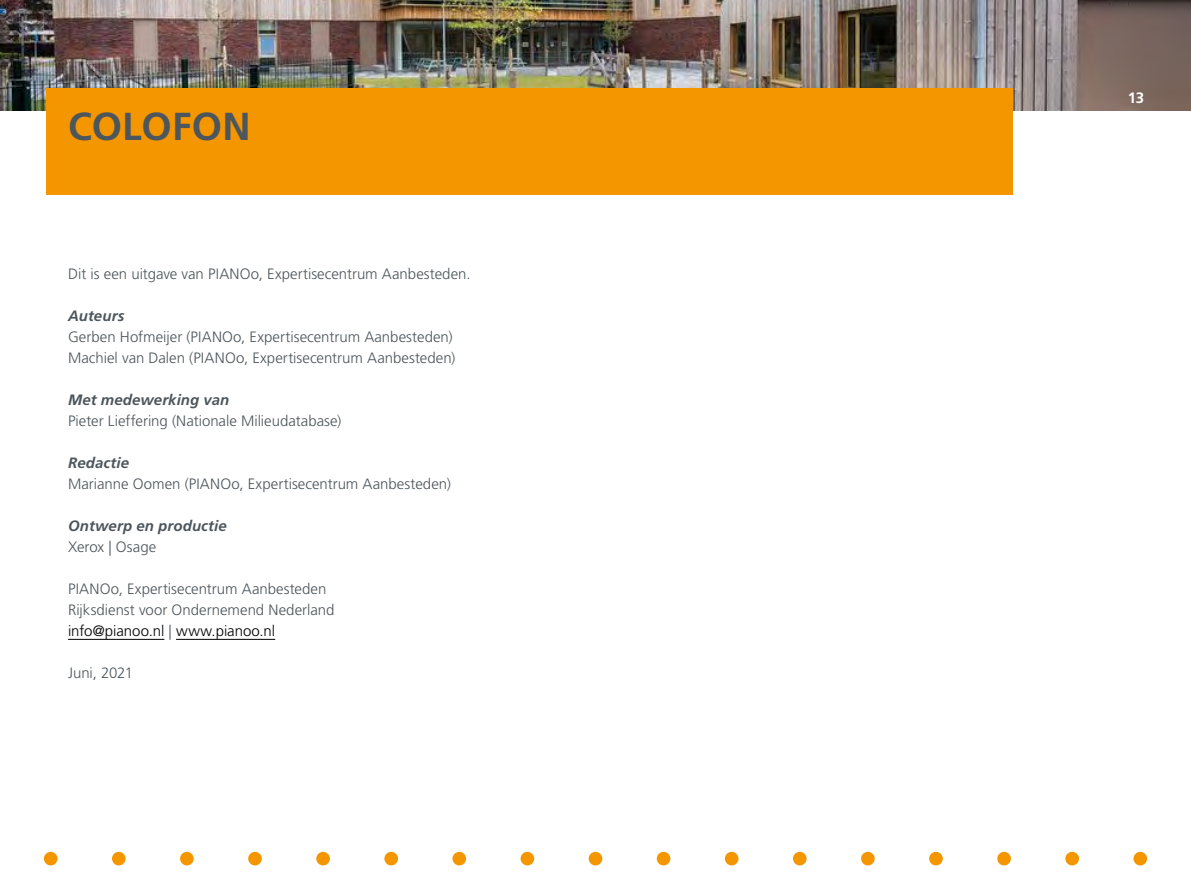
<style>
.page{position:relative;width:1191px;height:893px;background:#fff}
.page>*{position:absolute;margin:0;border:0;box-sizing:border-box;transform-origin:0 0}
.H2_Hoofdstuk_Kop{font:700 39px "Frutiger LT Std";letter-spacing:.005em;color:#4c565c}
.P_Broodtekst{font:300 15px "Frutiger LT Std";color:#4c565c}
.t1{font:italic 700 15px "Frutiger LT Std";letter-spacing:.005em;color:#4c565c}
.P_Broodtekst-2{font:300 15px "Frutiger LT Std";letter-spacing:-.005em;color:#000}
.t2{font:700 15px "Frutiger LT Std";color:#fff}
.s1{color:#4c565c}
</style>
<div class="page">
<div style="left:44px;top:852px;width:13px;height:13px;background:#f49600;border-radius:50%"></div>
<div style="left:112px;top:852px;width:14px;height:13px;background:#f49600;border-radius:50%"></div>
<div style="left:180px;top:852px;width:14px;height:13px;background:#f49600;border-radius:50%"></div>
<div style="left:248px;top:852px;width:14px;height:13px;background:#f49600;border-radius:50%"></div>
<div style="left:316px;top:852px;width:14px;height:13px;background:#f49600;border-radius:50%"></div>
<div style="left:384px;top:852px;width:14px;height:13px;background:#f49600;border-radius:50%"></div>
<div style="left:452px;top:852px;width:14px;height:13px;background:#f49600;border-radius:50%"></div>
<div style="left:520px;top:852px;width:14px;height:13px;background:#f49600;border-radius:50%"></div>
<div style="left:588px;top:852px;width:14px;height:13px;background:#f49600;border-radius:50%"></div>
<div style="left:657px;top:852px;width:13px;height:13px;background:#f49600;border-radius:50%"></div>
<div style="left:725px;top:852px;width:13px;height:13px;background:#f49600;border-radius:50%"></div>
<div style="left:793px;top:852px;width:13px;height:13px;background:#f49600;border-radius:50%"></div>
<div style="left:861px;top:852px;width:13px;height:13px;background:#f49600;border-radius:50%"></div>
<div style="left:929px;top:852px;width:13px;height:13px;background:#f49600;border-radius:50%"></div>
<div style="left:997px;top:852px;width:14px;height:13px;background:#f49600;border-radius:50%"></div>
<div style="left:1065px;top:852px;width:14px;height:13px;background:#f49600;border-radius:50%"></div>
<div style="left:1133px;top:852px;width:14px;height:13px;background:#f49600;border-radius:50%"></div>
<img style="left:0;top:0;width:1191px;height:111px">
<div style="left:47px;top:88px;width:966px;height:107px;background:#f49600"></div>
<hr style="left:68px;top:639px;width:96px;height:1px;background:#000">
<hr style="left:176px;top:639px;width:99px;height:1px;background:#000">
<h2 class="H2_Hoofdstuk_Kop" style="left:68px;top:103px;width:184px">COLOFON</h2>
<p class="P_Broodtekst" style="left:68px;top:265px;width:404px">Dit is een uitgave van PIANOo, Expertisecentrum Aanbesteden.</p>
<p class="t1" style="left:68px;top:307px;width:58px">Auteurs</p>
<p class="P_Broodtekst" style="left:68px;top:328px;width:386px">Gerben Hofmeijer (PIANOo, Expertisecentrum Aanbesteden)</p>
<p class="P_Broodtekst" style="left:68px;top:349px;width:389px">Machiel van Dalen (PIANOo, Expertisecentrum Aanbesteden)</p>
<p class="t1" style="left:68px;top:391px;width:163px">Met medewerking van</p>
<p class="P_Broodtekst" style="left:68px;top:412px;width:275px">Pieter Lieffering (Nationale Milieudatabase)</p>
<p class="t1" style="left:68px;top:454px;width:62px">Redactie</p>
<p class="P_Broodtekst" style="left:68px;top:475px;width:384px">Marianne Oomen (PIANOo, Expertisecentrum Aanbesteden)</p>
<p class="t1" style="left:68px;top:517px;width:160px">Ontwerp en productie</p>
<p class="P_Broodtekst" style="left:68px;top:538px;width:90px">Xerox | Osage</p>
<p class="P_Broodtekst" style="left:68px;top:580px;width:260px">PIANOo, Expertisecentrum Aanbesteden</p>
<p class="P_Broodtekst" style="left:68px;top:601px;width:268px">Rijksdienst voor Ondernemend Nederland</p>
<p class="P_Broodtekst-2" style="left:68px;top:622px;width:209px">info@pianoo.nl <span class="s1">|</span> www.pianoo.nl</p>
<p class="P_Broodtekst" style="left:68px;top:664px;width:66px">Juni, 2021</p>
<p class="t2" style="left:1127px;top:89px;width:18px">13</p>
</div>
